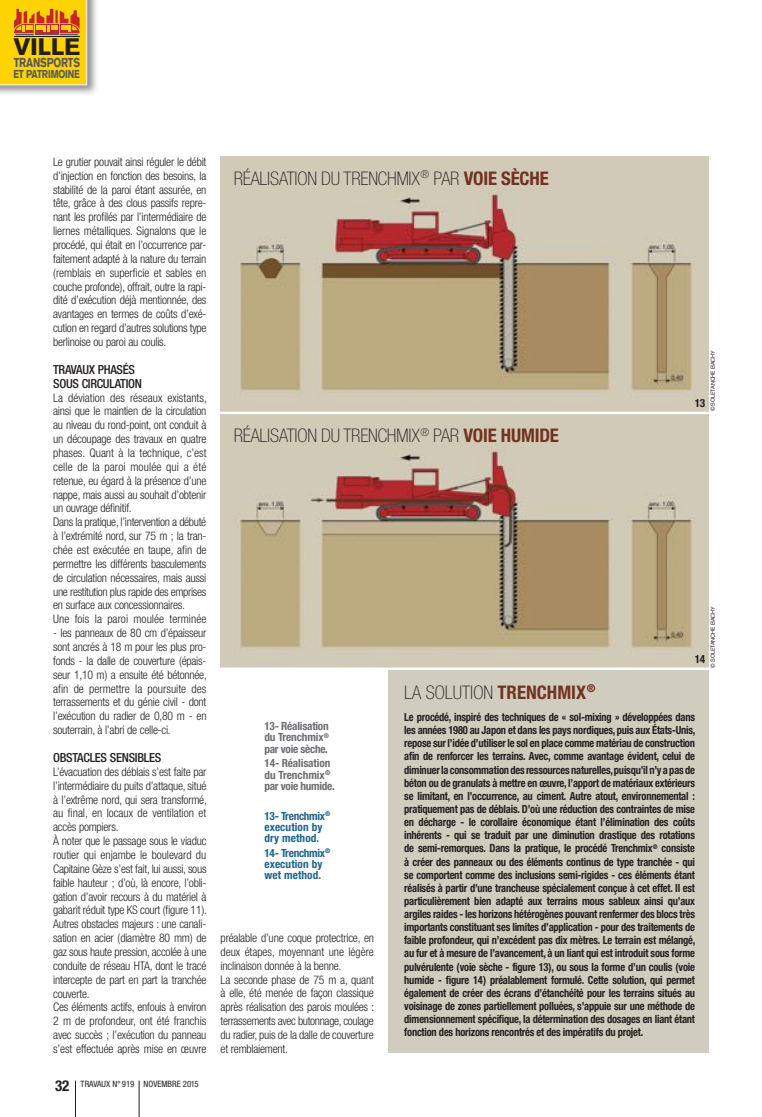
<style>
.page{position:relative;width:762px;height:1117px;background:#fff}
.page>*{position:absolute;margin:0;border:0;box-sizing:border-box;transform-origin:0 0}
.t1{font:900 23.5px "Akzidenz Grotesk";letter-spacing:-.02em;color:#231f20;scale:1.06 1}
.t2{font:100 condensed 18.75px "Helvetica Neue";letter-spacing:-.01em;color:#231f20}
.t3{font:700 condensed 18.75px "Helvetica Neue";color:#723321}
.t4{font:700 condensed 15px "Helvetica Neue";color:#231f20}
.t5{font:900 12.75px "Akzidenz Grotesk";letter-spacing:-.02em;color:#57585a;scale:.77 1}
.t6{font:500 condensed 12.5px/13.9px "Helvetica Neue";letter-spacing:-.025em;color:#231f20}
.t7{font:300 condensed 11.88px/13.9px "Helvetica Neue";letter-spacing:-.02em;color:#231f20}
.t8{font:900 11.38px "Akzidenz Grotesk";letter-spacing:-.02em;color:#57585a;scale:.77 1}
.t9{font:700 condensed 11.25px/13.1px "Helvetica Neue";letter-spacing:-.02em;color:#231f20;text-align:justify;scale:.93 1}
.t10{font:700 condensed 11.25px/11.2px "Helvetica Neue";letter-spacing:-.02em;color:#6c6d70;text-align:justify}
.t11{font:700 condensed 11.25px/11.2px "Helvetica Neue";letter-spacing:.01em;color:#1e628a}
.t12{font:700 condensed 11.25px "Helvetica Neue";letter-spacing:-.02em;color:#231f20}
.t13{font:700 condensed 10.88px "Helvetica Neue";color:#723321}
.t14{font:condensed 8.75px "Helvetica Neue";color:#231f20}
.t15{font:5.62px "Helvetica Neue";letter-spacing:-.02em;color:#231f20}
.s1{font-weight:700;color:#723321}
</style>
<div class="page">
<hr style="left:139px;top:1080px;width:1px;height:36px;background:#231f20">
<hr style="left:75px;top:1080px;width:1px;height:36px;background:#231f20">
<div style="left:0;top:0;width:99px;height:97px;background:#231f20;opacity:.5"></div>
<svg style="left:0;top:0;width:87px;height:85px;background:#f3bd0d"></svg>
<div style="left:388px;top:668px;width:321px;height:384px;background:#d1cdbe"></div>
<img style="left:221px;top:157px;width:488px;height:254px">
<svg style="left:221px;top:414px;width:488px;height:253px;background:#c1b095"></svg>
<hr style="left:217px;top:667px;width:496px;height:3px;background:#fff">
<h1 class="t1" style="left:14px;top:33px;width:64px">VILLE</h1>
<p class="t5" style="left:14px;top:55px;width:88px">TRANSPORTS</p>
<p class="t8" style="left:13px;top:67px;width:88px">ET PATRIMOINE</p>
<p class="t7" style="left:53px;top:155px;width:155px;text-align:justify">Le grutier pouvait ainsi réguler le débit d’injection en fonction des besoins, la stabilité de la paroi étant assurée, en tête, grâce à des clous passifs repre&shy;nant les profilés par l’intermédiaire de liernes métalliques. Signalons que le procédé, qui était en l’occurrence par&shy;faitement adapté à la nature du terrain (remblais en superficie et sables en couche profonde), offrait, outre la rapi&shy;dité d’exécution déjà mentionnée, des avantages en termes de coûts d’exé&shy;cution en regard d’autres solutions type berlinoise ou paroi au coulis.</p>
<p class="t6" style="left:53px;top:362px;width:90px">TRAVAUX PHASÉS<br>SOUS CIRCULATION</p>
<p class="t7" style="left:53px;top:390px;width:155px">La déviation des réseaux existants, ainsi que le maintien de la circulation au niveau du rond-point, ont conduit à un découpage des travaux en quatre phases. Quant à la technique, c’est celle de la paroi moulée qui a été retenue, eu égard à la présence d’une nappe, mais aussi au souhait d’obtenir un ouvrage définitif.<br>Dans la pratique, l’intervention a débuté à l’extrémité nord, sur 75 m ; la tran&shy;chée est exécutée en taupe, afin de permettre les différents basculements de circulation nécessaires, mais aussi une restitution plus rapide des emprises en surface aux concessionnaires.<br>Une fois la paroi moulée terminée</p>
<p class="t7" style="left:53px;top:625px;width:155px;text-align:justify">- les panneaux de 80 cm d’épaisseur sont ancrés à 18 m pour les plus pro&shy;fonds - la dalle de couverture (épais&shy;seur 1,10 m) a ensuite été bétonnée, afin de permettre la poursuite des terrassements et du génie civil - dont l’exécution du radier de 0,80 m - en souterrain, à l’abri de celle-ci.</p>
<p class="t6" style="left:53px;top:750px;width:26px">OBSTACL</p>
<p class="t6" style="left:95px;top:750px;width:68px">ES SENSIBLES</p>
<p class="t7" style="left:53px;top:764px;width:155px">L’évacuation des déblais s’est faite par l’intermédiaire du puits d’attaque, situé à l’extrême nord, qui sera transformé, au final, en locaux de ventilation et accès pompiers.<br>À noter que le passage sous le viaduc routier qui enjambe le boulevard du Capitaine Gèze s’est fait, lui aussi, sous faible hauteur ; d’où, là encore, l’obli&shy;gation d’avoir recours à du matériel à gabarit réduit type KS court (figure 11).<br>Autres obstacles majeurs : une canali&shy;sation en acier (diamètre 80 mm) de gaz sous haute pression, accolée à une conduite de réseau HTA, dont le tracé intercepte de part en part la tranchée couverte.<br>Ces éléments actifs, enfouis à environ 2 m de profondeur, ont été franchis avec succès ; l’exécution du panneau s’est effectuée après mise en œuvre</p>
<p class="t4" style="left:55px;top:1075px;width:16px">32</p>
<p class="t14" style="left:81px;top:1078px;width:119px">TRAVAUX N° 919 NOVEMBRE 2015</p>
<h2 class="t2" style="left:234px;top:167px;width:240px">RÉALISATION DU TRENCHMIX<sup>®</sup> PAR <span class="s1">voie</span></h2>
<h2 class="t3" style="left:501px;top:167px;width:29px">sèche</h2>
<h2 class="t2" style="left:234px;top:424px;width:239px">RÉALISATION DU TRENCHMIX<sup>®</sup> PAR <span class="s1">voie</span></h2>
<h2 class="t3" style="left:501px;top:423px;width:11px">humide</h2>
<h2 class="t2" style="left:404px;top:681px;width:113px">LA SOLUTION <span class="s1">Trenchmix</span></h2>
<p class="t13" style="left:587px;top:682px;width:10px">®</p>
<p class="t15" style="left:709px;top:411px;width:63px;rotate:-90deg">© Soletanch e Bachy</p>
<p class="t12" style="left:695px;top:396px;width:12px">13</p>
<p class="t15" style="left:709px;top:667px;width:63px;rotate:-90deg">© Soletanch e Bachy</p>
<p class="t12" style="left:695px;top:652px;width:12px">14</p>
<p class="t10" style="left:264px;top:720px;width:66px">13- Réalisation du Trenchmix<sup>® </sup>par voie sèche.</p>
<p class="t10" style="left:264px;top:757px;width:72px;text-align:left">14- Réalisation du Trenchmix<sup>® </sup>par voie humide.</p>
<p class="t11" style="left:264px;top:809px;width:67px">13- Trenchmix<sup>® </sup>execution by dry method.</p>
<p class="t11" style="left:264px;top:846px;width:67px">14- Trenchmix<sup>® </sup>execution by wet method.</p>
<p class="t7" style="left:221px;top:930px;width:155px">préalable d’une coque protectrice, en deux étapes, moyennant une légère inclinaison donnée à la benne.<br>La seconde phase de 75 m a, quant à elle, été menée de façon classique après réalisation des parois moulées : terrassements avec butonnage, coulage du radier, puis de la dalle de couverture et remblaiement.</p>
<p class="t9" style="left:404px;top:710px;width:314px">Le procédé, inspiré des techniques de « sol-mixing » développées dans les années 1980 au Japon et dans les pays nordiques, puis aux États-Unis, repose sur l’idée d’utiliser le sol en place comme matériau de construction afin de renforcer les terrains. Avec, comme avantage évident, celui de diminuer la consommation des ressources naturelles, puisqu’il n’y a pas de béton ou de granulats à mettre en œuvre, l’apport de matériaux extérieurs se limitant, en l’occurrence, au ciment. Autre atout, environnemental : pratiquement pas de déblais. D’où une réduction des contraintes de mise en décharge - le corollaire économique étant l’élimination des coûts inhérents - qui se traduit par une diminution drastique des rotations de semi-remorques. Dans la pratique, le procédé Trenchmix<sup>®</sup> consiste à créer des panneaux ou des éléments continus de type tranchée - qui se comportent comme des inclusions semi-rigides - ces éléments étant réalisés à partir d’une trancheuse spécialement conçue à cet effet. Il est particulièrement bien adapté aux terrains mous sableux ainsi qu’aux argiles raides - les horizons hétérogènes pouvant renfermer des blocs très importants constituant ses limites d’application - pour des traitements de faible profondeur, qui n’excédent pas dix mètres. Le terrain est mélangé, au fur et à mesure de l’avancement, à un liant qui est introduit sous forme pulvérulente (voie sèche - figure 13), ou sous la forme d’un coulis (voie humide - figure 14) préalablement formulé. Cette solution, qui permet également de créer des écrans d’étanchéité pour les terrains situés au voisinage de zones partiellement polluées, s’appuie sur une méthode de dimensionnement spécifique, la détermination des dosages en liant étant fonction des horizons rencontrés et des impératifs du projet.</p>
</div>
